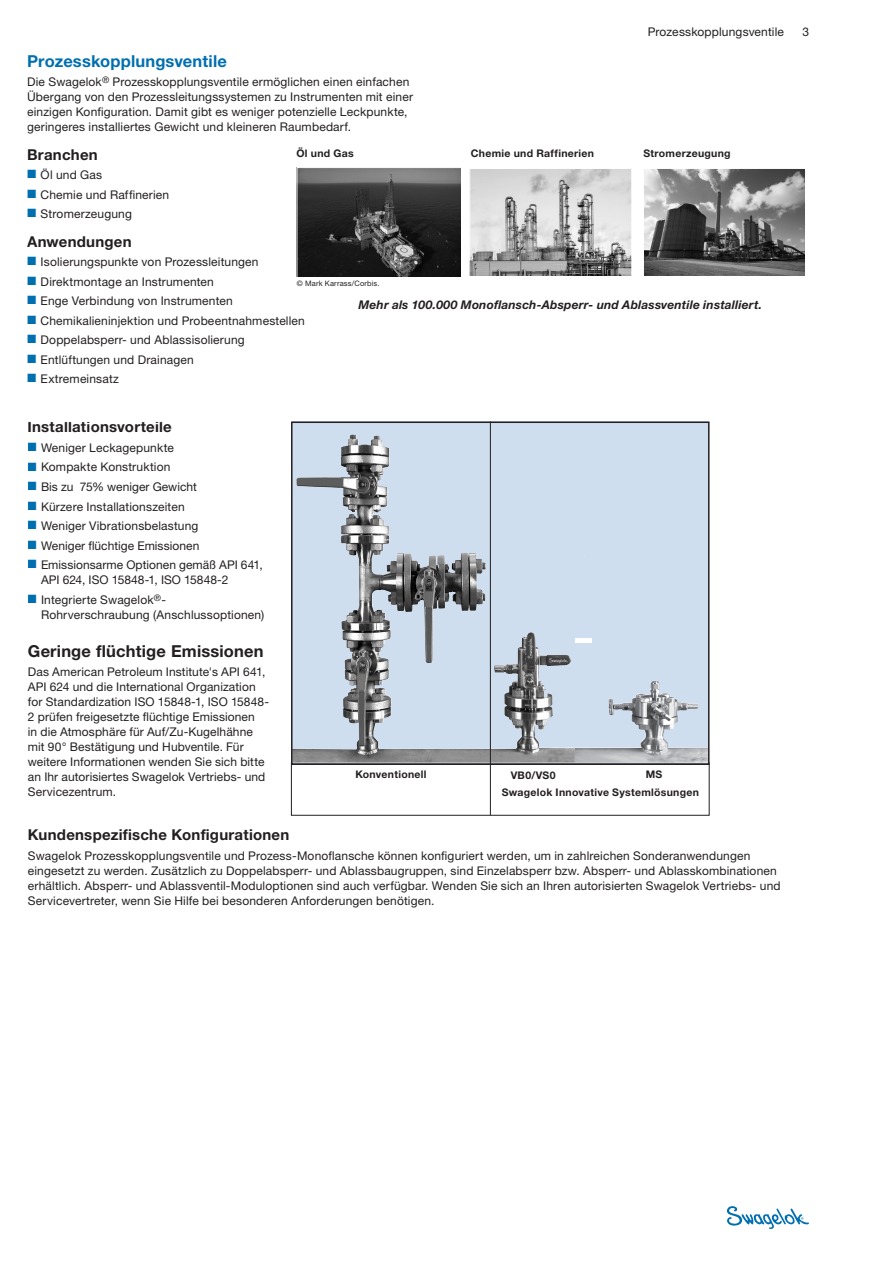
<style>
.page{position:relative;width:893px;height:1263px;background:#fff}
.page>*{position:absolute;margin:0;border:0;box-sizing:border-box;transform-origin:0 0}
.section_hd{font:700 16.5px "Helvetica Neue LT Std";letter-spacing:.01em;color:#231f20}
.section_hd-2{font:700 16.5px "Helvetica Neue LT Std";letter-spacing:.01em;color:#006faf}
.subhd{font:700 15px "Helvetica Neue LT Std";letter-spacing:.015em;color:#231f20}
.BC{font:12px/15px "Helvetica Neue LT Std";letter-spacing:.01em;color:#231f20}
.BC_hang{font:12px/15px "Helvetica Neue LT Std";letter-spacing:.01em;color:#231f20}
.BC-2{font:italic 700 12px "Helvetica Neue LT Std";letter-spacing:.015em;color:#231f20}
.image_title{font:700 10.5px "Helvetica Neue LT Std";letter-spacing:.025em;color:#231f20}
.credits{font:7.5px "Helvetica Neue LT Std";letter-spacing:.025em;color:#231f20}
.s1{color:#006faf}
</style>
<div class="page">
<svg style="left:727px;top:1206px;width:82px;height:23px"></svg>
<div style="left:291px;top:763px;width:419px;height:53px;border:1px solid #231f20"></div>
<img style="left:299px;top:169px;width:161px;height:107px">
<div style="left:297px;top:167px;width:165px;height:112px;border:1px solid #fff"></div>
<div style="left:575px;top:421px;width:134px;height:342px;background:#cfdeef"></div>
<svg style="left:575px;top:638px;width:16px;height:5px"></svg>
<svg style="left:294px;top:424px;width:281px;height:338px;background:#b9c5d2"></svg>
<img style="left:296px;top:435px;width:62px;height:83px">
<hr style="left:490px;top:421px;width:1px;height:394px;background:#231f20">
<img style="left:472px;top:170px;width:158px;height:105px">
<div style="left:470px;top:168px;width:162px;height:109px;border:1px solid #fff"></div>
<img style="left:645px;top:170px;width:159px;height:105px">
<div style="left:643px;top:168px;width:163px;height:109px;border:1px solid #fff"></div>
<div style="left:291px;top:421px;width:419px;height:344px;border:2px solid #231f20"></div>
<div style="left:573px;top:592px;width:21px;height:45px;background:#cfdeef"></div>
<p class="BC" style="left:648px;top:24px;width:138px">Prozesskopplungsventile</p>
<p class="BC" style="left:802px;top:24px;width:8px">3</p>
<p class="section_hd-2" style="left:27px;top:50px;width:201px">Prozesskopplungsventile</p>
<p class="BC" style="left:27px;top:74px;width:387px">Die Swagelok<sup>®</sup> Prozesskopplungsventile ermöglichen einen einfachen Übergang von den Prozessleitungssystemen zu Instrumenten mit einer einzigen Konfiguration. Damit gibt es weniger potenzielle Leckpunkte, geringeres installiertes Gewicht und kleineren Raumbedarf.</p>
<p class="subhd" style="left:27px;top:145px;width:72px">Branchen</p>
<p class="BC_hang" style="left:27px;top:167px;width:76px"><span class="s1">■</span> Öl und Gas</p>
<p class="BC_hang" style="left:27px;top:187px;width:144px"><span class="s1">■</span> Chemie und Raffinerien</p>
<p class="BC_hang" style="left:27px;top:206px;width:106px"><span class="s1">■</span> Stromerzeugung</p>
<p class="subhd" style="left:27px;top:232px;width:106px">Anwendungen</p>
<p class="BC_hang" style="left:27px;top:254px;width:233px"><span class="s1">■</span> Isolierungspunkte von Prozessleitungen</p>
<p class="BC_hang" style="left:27px;top:274px;width:188px"><span class="s1">■</span> Direktmontage an Instrumenten</p>
<p class="BC_hang" style="left:27px;top:293px;width:207px"><span class="s1">■</span> Enge Verbindung von Instrumenten</p>
<p class="BC_hang" style="left:27px;top:313px;width:279px"><span class="s1">■</span> Chemikalieninjektion und Probeentnahmestellen</p>
<p class="BC_hang" style="left:27px;top:332px;width:219px"><span class="s1">■</span> Doppelabsperr- und Ablassisolierung</p>
<p class="BC_hang" style="left:27px;top:352px;width:168px"><span class="s1">■</span> Entlüftungen und Drainagen</p>
<p class="BC_hang" style="left:27px;top:371px;width:93px"><span class="s1">■</span> Extremeinsatz</p>
<p class="subhd" style="left:28px;top:418px;width:146px">Installationsvorteile</p>
<p class="BC_hang" style="left:28px;top:440px;width:148px"><span class="s1">■</span> Weniger Leckagepunkte</p>
<p class="BC_hang" style="left:28px;top:460px;width:144px"><span class="s1">■</span> Kompakte Konstruktion</p>
<p class="BC_hang" style="left:28px;top:479px;width:171px"><span class="s1">■</span> Bis zu 75% weniger Gewicht</p>
<p class="BC_hang" style="left:28px;top:499px;width:159px"><span class="s1">■</span> Kürzere Installationszeiten</p>
<p class="BC_hang" style="left:28px;top:518px;width:172px"><span class="s1">■</span> Weniger Vibrationsbelastung</p>
<p class="BC_hang" style="left:28px;top:538px;width:173px"><span class="s1">■</span> Weniger flüchtige Emissionen</p>
<p class="BC_hang" style="left:41px;top:557px;width:223px;text-indent:-14px"><span class="s1">■</span> Emissionsarme Optionen gemäß API 641,<br>API 624, ISO 15848-1, ISO 15848-2</p>
<p class="BC_hang" style="left:41px;top:592px;width:225px;text-indent:-14px"><span class="s1">■</span> Integrierte Swagelok<sup>®</sup>-<br>Rohrverschraubung (Anschlussoptionen)</p>
<p class="image_title" style="left:296px;top:147px;width:59px">Öl und Gas</p>
<p class="image_title" style="left:471px;top:147px;width:125px">Chemie und Raffinerien</p>
<p class="image_title" style="left:643px;top:147px;width:89px">Stromerzeugung</p>
<p class="credits" style="left:297px;top:279px;width:83px">© Mark Karrass/Corbis.</p>
<p class="BC-2" style="left:358px;top:297px;width:405px">Mehr als 100.000 Monoflansch-Absperr- und Ablassventile installiert.</p>
<p class="section_hd" style="left:28px;top:640px;width:237px">Geringe flüchtige Emissionen</p>
<p class="BC" style="left:28px;top:664px;width:243px">Das American Petroleum Institute's API 641, API 624 und die International Organization for Standardization ISO 15848-1, ISO 15848- 2 prüfen freigesetzte flüchtige Emissionen<br>in die Atmosphäre für Auf/Zu-Kugelhähne mit 90° Bestätigung und Hubventile. Für weitere Informationen wenden Sie sich bitte an Ihr autorisiertes Swagelok Vertriebs- und Servicezentrum.</p>
<p class="image_title" style="left:355px;top:768px;width:73px">Konventionell</p>
<p class="image_title" style="left:646px;top:768px;width:18px">MS</p>
<p class="image_title" style="left:511px;top:769px;width:46px">VB0/VS0</p>
<p class="image_title" style="left:502px;top:785px;width:199px">Swagelok Innovative Systemlösungen</p>
<p class="subhd" style="left:28px;top:826px;width:263px">Kundenspezifische Konfigurationen</p>
<p class="BC" style="left:28px;top:848px;width:754px">Swagelok Prozesskopplungsventile und Prozess-Monoflansche können konfiguriert werden, um in zahlreichen Sonderanwendungen eingesetzt zu werden. Zusätzlich zu Doppelabsperr- und Ablassbaugruppen, sind Einzelabsperr bzw. Absperr- und Ablasskombinationen erhältlich. Absperr- und Ablassventil-Moduloptionen sind auch verfügbar. Wenden Sie sich an Ihren autorisierten Swagelok Vertriebs- und Servicevertreter, wenn Sie Hilfe bei besonderen Anforderungen benötigen.</p>
</div>
